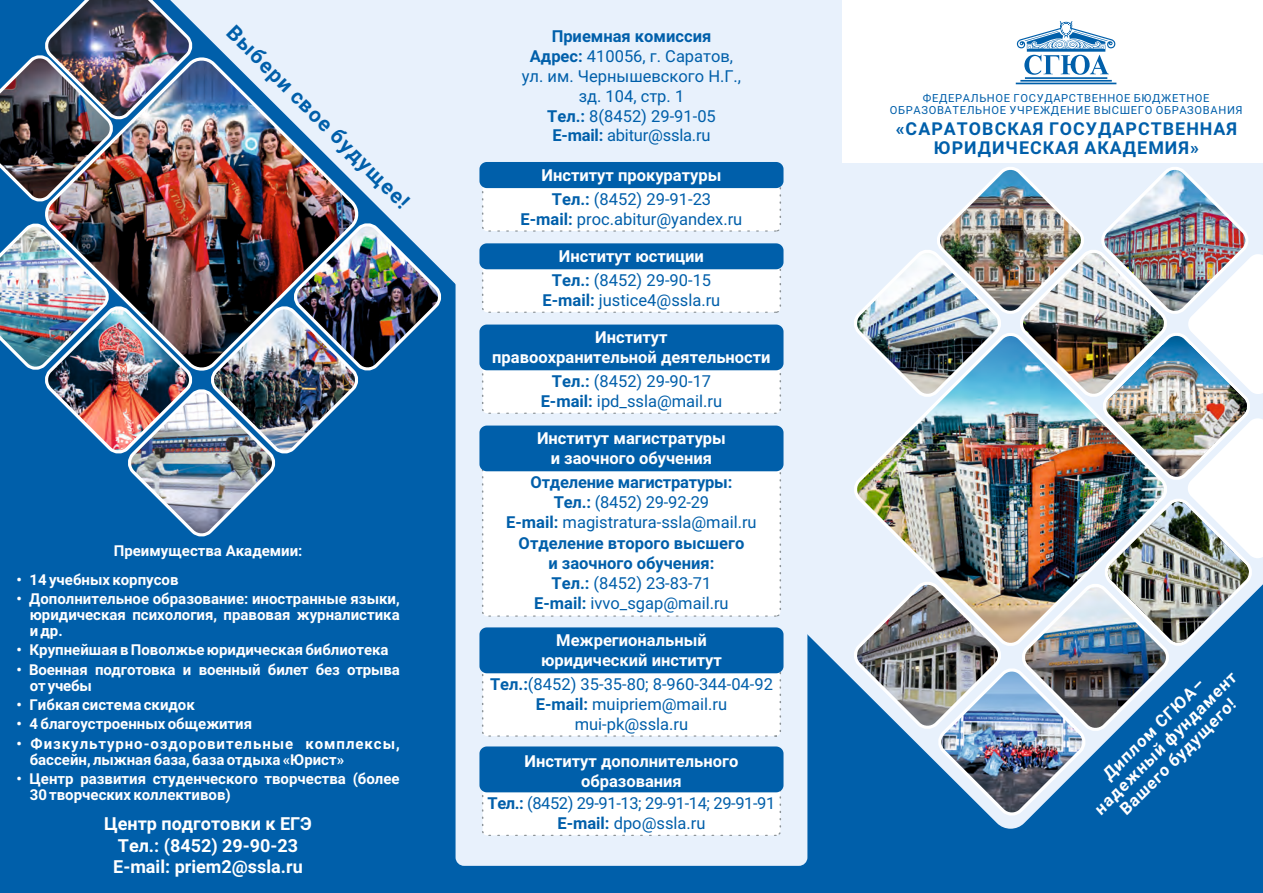
<style>
.page{position:relative;width:1263px;height:893px;background:#fff}
.page>*{position:absolute;margin:0;border:0;box-sizing:border-box;transform-origin:0 0}
.t1{font:700 21px "Roboto";color:#005faa}
.t2{font:700 18px/21.6px "Roboto";color:#fff;text-align:center}
.t3{font:700 17.85px/19.5px "Roboto";letter-spacing:.06em;color:#005faa;text-align:center}
.t4{font:700 16.8px/18.3px "Roboto";color:#fff;text-align:center}
.t5{font:16.5px/19.8px "Roboto";color:#005faa;text-align:center}
.t6{font:700 16.5px/19.8px "Roboto";color:#fff;text-align:center}
.t7{font:700 16.5px/19.8px "Roboto";color:#005faa;text-align:center}
.t8{font:16.5px/19.8px "Roboto";letter-spacing:-.025em;color:#005faa;text-align:center}
.t9{font:700 15px/16.2px "Roboto";color:#fff}
.t10{font:700 15px/16.2px "Roboto";letter-spacing:.06em;color:#fff}
.t11{font:11.1px/12.3px "Roboto";letter-spacing:.055em;color:#005faa;text-align:center}
.s1{font-weight:700}
.s2{color:#005faa}
.s3{font-weight:400;color:#005faa}
.s4{font-weight:400}
</style>
<div class="page">
<img style="left:0;top:0;width:1263px;height:893px">
<img style="left:0;top:0;width:452px;height:547px">
<img style="left:130px;top:392px;width:143px;height:142px">
<div style="left:455px;top:34px;width:352px;height:832px;background:#e8f1fc;border-radius:9px"></div>
<svg style="left:1016px;top:21px;width:100px;height:63px"></svg>
<div style="left:482px;top:164px;width:299px;height:68px;background:#fff;border:1px dashed #8c9397;border-radius:4px"></div>
<div style="left:482px;top:246px;width:299px;height:67px;background:#fff;border:1px dashed #8c9397;border-radius:4px"></div>
<div style="left:482px;top:327px;width:299px;height:87px;background:#fff;border:1px dashed #8c9397;border-radius:4px"></div>
<div style="left:482px;top:428px;width:299px;height:189px;background:#fff;border:1px dashed #8c9397;border-radius:4px"></div>
<div style="left:482px;top:630px;width:299px;height:107px;background:#fff;border:1px dashed #8c9397;border-radius:4px"></div>
<div style="left:482px;top:749px;width:299px;height:87px;background:#fff;border:1px dashed #8c9397;border-radius:4px"></div>
<div style="left:480px;top:162px;width:303px;height:26px;border:6px solid #005faa;border-radius:4px"></div>
<div style="left:483px;top:165px;width:297px;height:20px;background:#005faa;border-radius:4px"></div>
<div style="left:480px;top:243px;width:303px;height:26px;border:6px solid #005faa;border-radius:4px"></div>
<div style="left:483px;top:246px;width:297px;height:20px;background:#005faa;border-radius:4px"></div>
<div style="left:480px;top:324px;width:303px;height:46px;border:6px solid #005faa;border-radius:4px"></div>
<div style="left:483px;top:327px;width:297px;height:40px;background:#005faa;border-radius:4px"></div>
<div style="left:480px;top:425px;width:303px;height:46px;border:6px solid #005faa;border-radius:4px"></div>
<div style="left:483px;top:428px;width:297px;height:40px;background:#005faa;border-radius:4px"></div>
<div style="left:480px;top:627px;width:303px;height:46px;border:6px solid #005faa;border-radius:4px"></div>
<div style="left:483px;top:630px;width:297px;height:40px;background:#005faa;border-radius:4px"></div>
<div style="left:480px;top:746px;width:303px;height:46px;border:6px solid #005faa;border-radius:4px"></div>
<div style="left:483px;top:749px;width:297px;height:40px;background:#005faa;border-radius:4px"></div>
<p class="t1" style="left:236px;top:23px;width:250px;rotate:45deg">Выбери свое будущее!</p>
<p class="t5" style="left:522px;top:28px;width:221px"><span class="s1">Приемная комиссия<br>Адрес:</span> 410056, г. Саратов, ул. им. Чернышевского Н.Г., зд. 104, стр. 1<br><span class="s1">Тел.:</span> 8(8452) 29-91-05<br><span class="s1">E-mail:</span> abitur@ssla.ru</p>
<p class="t6" style="left:542px;top:165px;width:181px;line-height:23.7px">Институт прокуратуры<br><span class="s2">Тел.:</span> <span class="s3">(8452) 29-91-23</span></p>
<p class="t5" style="left:521px;top:210px;width:223px"><span class="s1">E-mail:</span> proc.abitur@yandex.ru</p>
<p class="t6" style="left:552px;top:246px;width:161px;line-height:23.7px">Институт юстиции<br><span class="s2">Тел.:</span> <span class="s3">(8452) 29-90-15</span></p>
<p class="t5" style="left:543px;top:292px;width:179px"><span class="s1">E-mail:</span> justice4@ssla.ru</p>
<p class="t6" style="left:492px;top:329px;width:280px">Институт<br>правоохранительной деятельности</p>
<p class="t5" style="left:541px;top:373px;width:183px"><span class="s1">Тел.:</span> (8452) 29-90-17<br><span class="s1">E-mail:</span> ipd_ssla@mail.ru</p>
<p class="t6" style="left:537px;top:430px;width:190px">Институт магистратуры и заочного обучения</p>
<p class="t5" style="left:506px;top:474px;width:252px"><span class="s1">Отделение магистратуры:<br>Тел.:</span> (8452) 29-92-29<br><span class="s1">E-mail:</span> magistratura-ssla@mail.ru</p>
<p class="t7" style="left:519px;top:535px;width:227px">Отделение второго высшего и заочного обучения:<br>Тел.: <span class="s4">(8452) 2З-83-71<br></span>E-mail: <span class="s4">ivvo_sgap@mail.ru</span></p>
<p class="t6" style="left:541px;top:632px;width:182px">Межрегиональный юридический институт</p>
<p class="t5" style="left:490px;top:676px;width:284px"><span class="s1">Тел.:</span>(8452) 35-35-80; 8-960-344-04-92<br><span class="s1">E-mail:</span> muipriem@mail.ru mui-pk@ssla.ru</p>
<p class="t6" style="left:524px;top:753px;width:215px">Институт дополнительного образования</p>
<p class="t8" style="left:487px;top:795px;width:289px"><span class="s1">Тел.:</span> (8452) 29-91-13; 29-91-14; 29-91-91<br><span class="s1">E-mail:</span> dpo@ssla.ru</p>
<p class="t9" style="left:114px;top:544px;width:190px">Преимущества Академии:</p>
<p class="t9" style="left:17px;top:573px;width:164px">• 14 учебных корпусов</p>
<p class="t9" style="left:30px;top:592px;width:371px;text-align:justify;text-indent:-13px">• Дополнительное образование: иностранные языки, юридическая психология, правовая журналистика и др.</p>
<p class="t9" style="left:17px;top:644px;width:374px">• Крупнейшая в Поволжье юридическая библиотека</p>
<p class="t9" style="left:30px;top:663px;width:371px;text-indent:-13px">• Военная подготовка и военный билет без отрыва от учебы</p>
<p class="t9" style="left:17px;top:698px;width:180px">• Гибкая система скидок</p>
<p class="t9" style="left:17px;top:717px;width:237px">• 4 благоустроенных общежития</p>
<p class="t10" style="left:30px;top:737px;width:371px;text-indent:-13px">• Физкультурно-оздоровительные комплексы, бассейн, лыжная база, база отдыха «Юрист»</p>
<p class="t9" style="left:30px;top:772px;width:371px;text-indent:-13px">• Центр развития студенческого творчества (более<br>30 творческих коллективов)</p>
<p class="t2" style="left:104px;top:815px;width:209px">Центр подготовки к ЕГЭ<br>Тел.: (8452) 29-90-23<br>E-mail: priem2@ssla.ru</p>
<p class="t11" style="left:890px;top:93px;width:354px">ФЕДЕРАЛЬНОЕ ГОСУДАРСТВЕННОЕ БЮДЖЕТНОЕ<br>ОБРАЗОВАТЕЛЬНОЕ УЧРЕЖДЕНИЕ ВЫСШЕГО ОБРАЗОВАНИЯ</p>
<p class="t3" style="left:896px;top:120px;width:343px">«САРАТОВСКАЯ ГОСУДАРСТВЕННАЯ<br>ЮРИДИЧЕСКАЯ АКАДЕМИЯ»</p>
<p class="t4" style="left:1079px;top:793px;width:195px;rotate:-45deg">Диплом СГЮА– надежный фундамент<br>Вашего будущего!</p>
</div>
